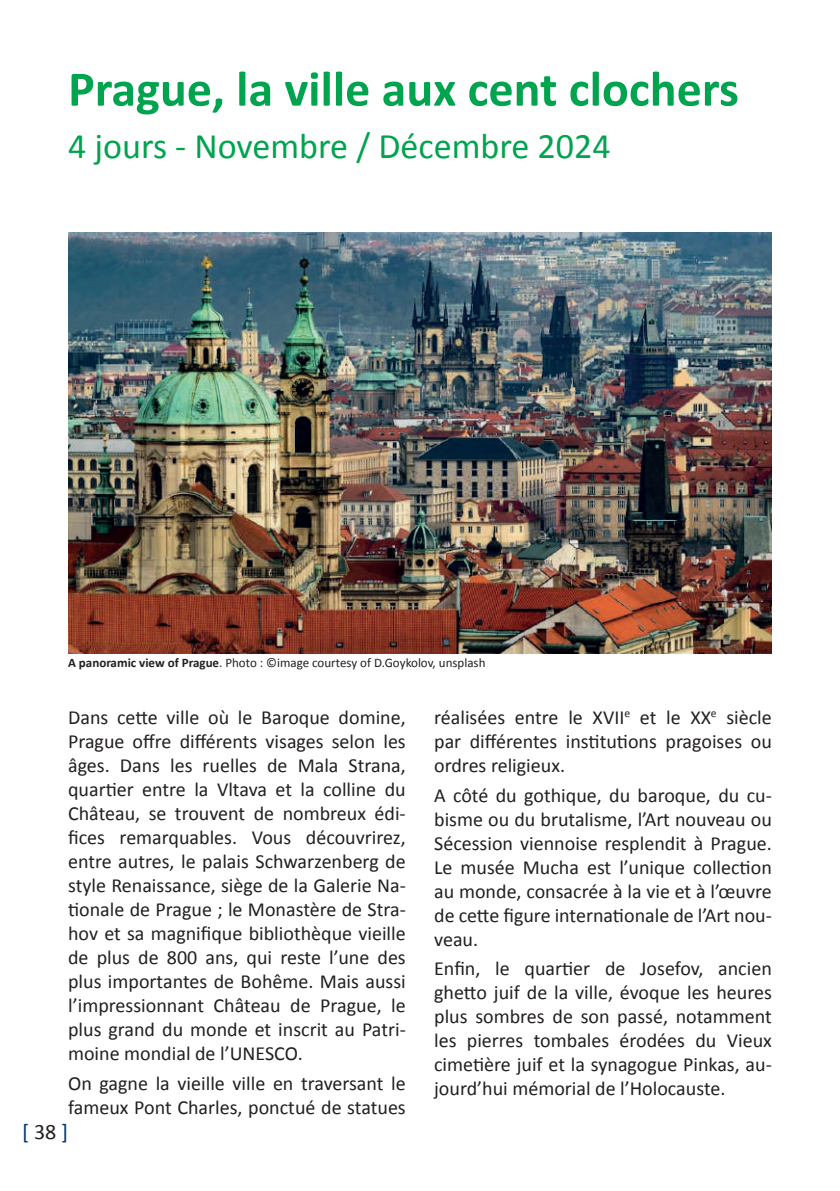
<style>
.page{position:relative;width:840px;height:1191px;background:#fff}
.page>*{position:absolute;margin:0;border:0;box-sizing:border-box;transform-origin:0 0}
.t1{font:700 50px "Calibri";color:#00a34e}
.t2{font:36px "Calibri";color:#00a34e}
.t3{font:22px "Calibri";color:#00366e}
.t4{font:20px/24px "Calibri";color:#231f20;text-align:justify}
.t5{font:13px "Calibri";color:#231f20}
.s1{font-weight:700}
.s2{color:#231f20}
</style>
<div class="page">
<img style="left:68px;top:232px;width:703px;height:421px">
<h1 class="t1" style="left:68px;top:54px;width:672px">Prague, la ville aux cent clochers</h1>
<h2 class="t2" style="left:68px;top:121px;width:543px">4 jours - Novembre / Décembre 2024</h2>
<p class="t5" style="left:68px;top:654px;width:419px"><span class="s1">A panoramic view of Prague</span>. Photo : ©image courtesy of D.Goykolov, unsplash</p>
<p class="t4" style="left:68px;top:704px;width:339px">Dans cette ville où le Baroque domine, Prague offre différents visages selon les âges. Dans les ruelles de Mala Strana, quartier entre la Vltava et la colline du Château, se trouvent de nombreux édi&shy;fices remarquables. Vous découvrirez, entre autres, le palais Schwarzenberg de style Renaissance, siège de la Galerie Na&shy;tionale de Prague ; le Monastère de Stra&shy;hov et sa magnifique bibliothèque vieille de plus de 800 ans, qui reste l’une des plus importantes de Bohême. Mais aussi l’impressionnant Château de Prague, le plus grand du monde et inscrit au Patri&shy;moine mondial de l’UNESCO.</p>
<p class="t4" style="left:68px;top:1070px;width:339px">On gagne la vieille ville en traversant le fameux Pont Charles, ponctué de statues</p>
<p class="t3" style="left:22px;top:1116px;width:47px">[ <span class="s2">38</span> ]</p>
<p class="t4" style="left:434px;top:704px;width:339px">réalisées entre le XVII<sup>e</sup> et le XX<sup>e</sup> siècle par différentes institutions pragoises ou ordres religieux.</p>
<p class="t4" style="left:434px;top:782px;width:339px">A côté du gothique, du baroque, du cu&shy;bisme ou du brutalisme, l’Art nouveau ou Sécession viennoise resplendit à Prague.<br>Le musée Mucha est l’unique collection au monde, consacrée à la vie et à l’œuvre de cette figure internationale de l’Art nou&shy;veau.</p>
<p class="t4" style="left:434px;top:956px;width:339px">Enfin, le quartier de Josefov, ancien ghetto juif de la ville, évoque les heures plus sombres de son passé, notamment les pierres tombales érodées du Vieux cimetière juif et la synagogue Pinkas, au&shy;jourd’hui mémorial de l’Holocauste.</p>
</div>
